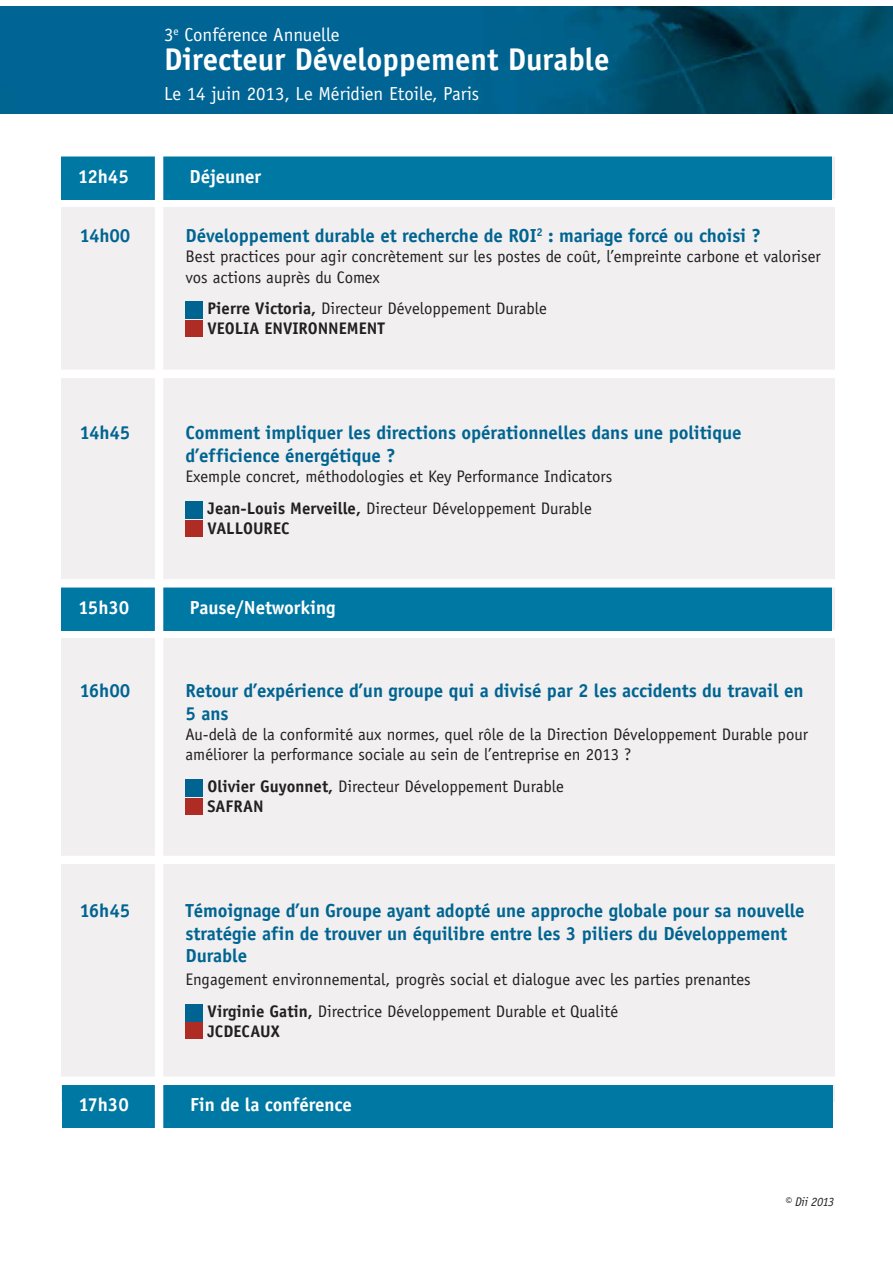
<style>
.page{position:relative;width:893px;height:1263px;background:#fff}
.page>*{position:absolute;margin:0;border:0;box-sizing:border-box;transform-origin:0 0}
.t1{font:700 31.5px "Officina Sans";color:#fff}
.t2{font:700 18.9px/22.6px "Officina Sans";letter-spacing:-.005em;color:#006492}
.t3{font:700 18.9px "Officina Sans";letter-spacing:-.005em;color:#fff}
.t4{font:18.9px "Officina Sans";color:#fff}
.t5{font:16.8px/20.1px "Officina Sans";color:#231f20}
.t6{font:700 16.8px/20.1px "Officina Sans";color:#231f20}
.t7{font:italic 12.6px "Officina Sans";letter-spacing:-.015em;color:#231f20}
.s1{font-weight:400}
.s2{font-weight:700}
</style>
<div class="page">
<div style="left:61px;top:156px;width:773px;height:945px;background:#f1efef"></div>
<div style="left:29px;top:856px;width:833px;height:8px;background:#fff"></div>
<div style="left:46px;top:370px;width:816px;height:8px;background:#fff"></div>
<div style="left:186px;top:302px;width:17px;height:17px;background:#006492"></div>
<div style="left:186px;top:320px;width:17px;height:17px;background:#ae2c24"></div>
<div style="left:186px;top:501px;width:17px;height:18px;background:#006492"></div>
<div style="left:186px;top:520px;width:17px;height:16px;background:#ae2c24"></div>
<div style="left:186px;top:779px;width:17px;height:18px;background:#006492"></div>
<div style="left:186px;top:798px;width:17px;height:16px;background:#ae2c24"></div>
<div style="left:186px;top:1004px;width:17px;height:17px;background:#006492"></div>
<div style="left:186px;top:1022px;width:17px;height:17px;background:#ae2c24"></div>
<img style="left:0;top:7px;width:892px;height:107px">
<div style="left:12px;top:630px;width:829px;height:8px;background:#fff"></div>
<div style="left:61px;top:587px;width:771px;height:44px;background:#0078a4"></div>
<div style="left:12px;top:579px;width:829px;height:9px;background:#fff"></div>
<div style="left:62px;top:1085px;width:770px;height:43px;background:#0078a4"></div>
<div style="left:12px;top:1077px;width:829px;height:8px;background:#fff"></div>
<div style="left:12px;top:199px;width:829px;height:8px;background:#fff"></div>
<div style="left:61px;top:156px;width:771px;height:44px;background:#0078a4"></div>
<div style="left:12px;top:148px;width:829px;height:9px;background:#fff"></div>
<div style="left:155px;top:155px;width:8px;height:1066px;background:#fff"></div>
<p class="t4" style="left:164px;top:27px;width:177px">3<sup>e</sup> Conférence Annuelle</p>
<h1 class="t1" style="left:164px;top:48px;width:447px">Directeur Développement Durable</h1>
<p class="t4" style="left:164px;top:86px;width:317px">Le 14 juin 2013, Le Méridien Etoile, Paris</p>
<p class="t3" style="left:78px;top:169px;width:52px">12h45</p>
<p class="t3" style="left:189px;top:169px;width:73px">Déjeuner</p>
<p class="t2" style="left:79px;top:226px;width:52px">14h00</p>
<p class="t2" style="left:185px;top:226px;width:577px">Développement durable et recherche de ROI<sup>2</sup> : mariage forcé ou choisi ?</p>
<p class="t5" style="left:185px;top:248px;width:637px">Best practices pour agir concrètement sur les postes de coût, l’empreinte carbone et valoriser vos actions auprès du Comex</p>
<p class="t6" style="left:207px;top:300px;width:341px">Pierre Victoria, <span class="s1">Directeur Développement Durable<br></span>VEOLIA ENVIRONNEMENT</p>
<p class="t2" style="left:79px;top:423px;width:52px">14h45</p>
<p class="t2" style="left:185px;top:423px;width:557px">Comment impliquer les directions opérationnelles dans une politique d’efficience énergétique ?</p>
<p class="t5" style="left:185px;top:462px;width:428px;line-height:31.7px;text-align:center">Exemple concret, méthodologies et Key Performance Indicators<br><span class="s2">Jean-Louis Merveille,</span> Directeur Développement Durable</p>
<p class="t6" style="left:207px;top:520px;width:83px">VALLOUREC</p>
<p class="t3" style="left:78px;top:600px;width:53px">15h30</p>
<p class="t3" style="left:190px;top:600px;width:147px">Pause/Networking</p>
<p class="t2" style="left:79px;top:681px;width:52px">16h00</p>
<p class="t2" style="left:185px;top:681px;width:619px">Retour d’expérience d’un groupe qui a divisé par 2 les accidents du travail en<br>5 ans</p>
<p class="t5" style="left:185px;top:726px;width:624px">Au-delà de la conformité aux normes, quel rôle de la Direction Développement Durable pour améliorer la performance sociale au sein de l’entreprise en 2013 ?</p>
<p class="t5" style="left:207px;top:778px;width:358px"><span class="s2">Olivier Guyonnet,</span> Directeur Développement Durable<br><span class="s2">SAFRAN</span></p>
<p class="t2" style="left:79px;top:901px;width:52px">16h45</p>
<p class="t2" style="left:185px;top:901px;width:620px">Témoignage d’un Groupe ayant adopté une approche globale pour sa nouvelle stratégie afin de trouver un équilibre entre les 3 piliers du Développement<br>Durable</p>
<p class="t5" style="left:208px;top:965px;width:544px;line-height:31.7px;text-indent:-22px">Engagement environnemental, progrès social et dialogue avec les parties prenantes<br><span class="s2">Virginie Gatin,</span> Directrice Développement Durable et Qualité</p>
<p class="t6" style="left:207px;top:1022px;width:74px">JCDECAUX</p>
<p class="t3" style="left:78px;top:1098px;width:52px">17h30</p>
<p class="t3" style="left:190px;top:1098px;width:163px">Fin de la conférence</p>
<p class="t7" style="left:785px;top:1197px;width:51px">© Dii 2013</p>
</div>
